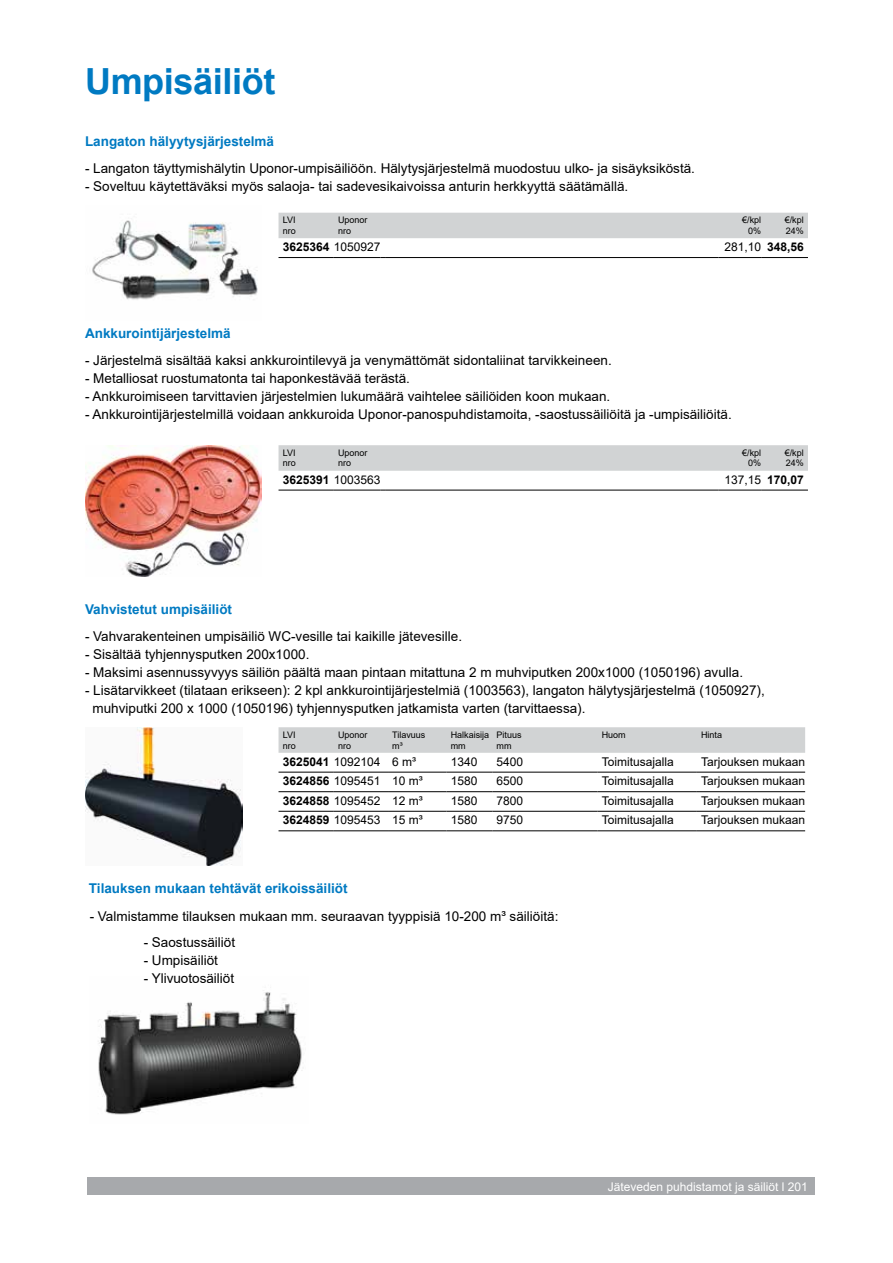
<style>
.page{position:relative;width:893px;height:1263px;background:#fff}
.page>*{position:absolute;margin:0;border:0;box-sizing:border-box;transform-origin:0 0}
.t1{font:700 36px "Arial";letter-spacing:-.01em;color:#007ac2}
.t2{font:13.5px/18px "Arial";color:#000}
.t3{font:700 13.5px "Arial";color:#007ac2}
.t4{font:12px "Arial";color:#000}
.t5{font:12px "Arial";color:#fff}
.t6{font:700 12px "Arial";color:#000}
.t7{font:9px/10.8px "Arial";color:#000}
.s1{font-weight:400}
.s2{font-weight:700}
</style>
<div class="page">
<img style="left:98px;top:992px;width:204px;height:123px">
<img style="left:92px;top:220px;width:166px;height:80px">
<img style="left:85px;top:445px;width:176px;height:132px">
<div style="left:279px;top:213px;width:529px;height:25px;background:#d1d3d4"></div>
<hr style="left:279px;top:257px;width:55px;height:1px;background:#000">
<hr style="left:334px;top:257px;width:47px;height:1px;background:#000">
<hr style="left:385px;top:257px;width:334px;height:1px;background:#000">
<hr style="left:719px;top:257px;width:42px;height:1px;background:#000">
<hr style="left:761px;top:257px;width:47px;height:1px;background:#000">
<svg style="left:279px;top:445px;width:529px;height:26px;background:#d1d3d4"></svg>
<hr style="left:279px;top:490px;width:55px;height:1px;background:#000">
<hr style="left:334px;top:490px;width:47px;height:1px;background:#000">
<hr style="left:385px;top:490px;width:334px;height:1px;background:#000">
<hr style="left:719px;top:490px;width:42px;height:1px;background:#000">
<hr style="left:761px;top:490px;width:47px;height:1px;background:#000">
<svg style="left:279px;top:727px;width:526px;height:26px;background:#d1d3d4"></svg>
<hr style="left:279px;top:772px;width:55px;height:1px;background:#000">
<hr style="left:334px;top:772px;width:54px;height:1px;background:#000">
<hr style="left:388px;top:772px;width:58px;height:1px;background:#000">
<hr style="left:446px;top:772px;width:46px;height:1px;background:#000">
<hr style="left:492px;top:772px;width:105px;height:1px;background:#000">
<hr style="left:597px;top:772px;width:100px;height:1px;background:#000">
<hr style="left:697px;top:772px;width:108px;height:1px;background:#000">
<hr style="left:279px;top:791px;width:55px;height:1px;background:#000">
<hr style="left:334px;top:791px;width:54px;height:1px;background:#000">
<hr style="left:388px;top:791px;width:58px;height:1px;background:#000">
<hr style="left:446px;top:791px;width:46px;height:1px;background:#000">
<hr style="left:492px;top:791px;width:105px;height:1px;background:#000">
<hr style="left:597px;top:791px;width:100px;height:1px;background:#000">
<hr style="left:697px;top:791px;width:108px;height:1px;background:#000">
<hr style="left:279px;top:811px;width:55px;height:1px;background:#000">
<hr style="left:334px;top:811px;width:54px;height:1px;background:#000">
<hr style="left:388px;top:811px;width:58px;height:1px;background:#000">
<hr style="left:446px;top:811px;width:46px;height:1px;background:#000">
<hr style="left:492px;top:811px;width:105px;height:1px;background:#000">
<hr style="left:597px;top:811px;width:100px;height:1px;background:#000">
<hr style="left:697px;top:811px;width:108px;height:1px;background:#000">
<hr style="left:279px;top:830px;width:55px;height:1px;background:#000">
<hr style="left:334px;top:830px;width:54px;height:1px;background:#000">
<hr style="left:388px;top:830px;width:58px;height:1px;background:#000">
<hr style="left:446px;top:830px;width:46px;height:1px;background:#000">
<hr style="left:492px;top:830px;width:105px;height:1px;background:#000">
<hr style="left:597px;top:830px;width:100px;height:1px;background:#000">
<hr style="left:697px;top:830px;width:108px;height:1px;background:#000">
<img style="left:85px;top:727px;width:157px;height:138px">
<div style="left:88px;top:1178px;width:727px;height:17px;background:#a7a9ac"></div>
<h1 class="t1" style="left:85px;top:56px;width:192px">Umpisäiliöt</h1>
<p class="t3" style="left:85px;top:132px;width:191px">Langaton hälyytysjärjestelmä</p>
<p class="t2" style="left:85px;top:159px;width:611px">- Langaton täyttymishälytin Uponor-umpisäiliöön. Hälytysjärjestelmä muodostuu ulko- ja sisäyksiköstä.</p>
<p class="t2" style="left:85px;top:177px;width:545px">- Soveltuu käytettäväksi myös salaoja- tai sadevesikaivoissa anturin herkkyyttä säätämällä.</p>
<p class="t3" style="left:85px;top:324px;width:147px">Ankkurointijärjestelmä</p>
<p class="t7" style="left:283px;top:214px;width:15px">LVI nro</p>
<p class="t7" style="left:338px;top:214px;width:31px">Uponor nro</p>
<p class="t7" style="left:742px;top:214px;width:21px;text-align:right">€/kpl<br>0%</p>
<p class="t7" style="left:785px;top:214px;width:21px">€/kpl<br>24%</p>
<p class="t6" style="left:283px;top:238px;width:99px">3625364 <span class="s1">1050927</span></p>
<p class="t4" style="left:724px;top:239px;width:81px">281,10 <span class="s2">348,56</span></p>
<p class="t2" style="left:85px;top:351px;width:528px">- Järjestelmä sisältää kaksi ankkurointilevyä ja venymättömät sidontaliinat tarvikkeineen.</p>
<p class="t2" style="left:85px;top:369px;width:326px">- Metalliosat ruostumatonta tai haponkestävää terästä.</p>
<p class="t2" style="left:85px;top:387px;width:527px">- Ankkuroimiseen tarvittavien järjestelmien lukumäärä vaihtelee säiliöiden koon mukaan.</p>
<p class="t2" style="left:85px;top:405px;width:648px">- Ankkurointijärjestelmillä voidaan ankkuroida Uponor-panospuhdistamoita, -saostussäiliöitä ja -umpisäiliöitä.</p>
<p class="t3" style="left:85px;top:600px;width:149px">Vahvistetut umpisäiliöt</p>
<p class="t7" style="left:283px;top:447px;width:15px">LVI nro</p>
<p class="t7" style="left:338px;top:447px;width:31px">Uponor nro</p>
<p class="t7" style="left:742px;top:447px;width:21px;text-align:right">€/kpl<br>0%</p>
<p class="t7" style="left:785px;top:447px;width:21px">€/kpl<br>24%</p>
<p class="t6" style="left:283px;top:471px;width:99px">3625391 <span class="s1">1003563</span></p>
<p class="t4" style="left:724px;top:471px;width:81px">137,15 <span class="s2">170,07</span></p>
<p class="t2" style="left:85px;top:627px;width:379px">- Vahvarakenteinen umpisäiliö WC-vesille tai kaikille jätevesille.</p>
<p class="t2" style="left:85px;top:645px;width:226px">- Sisältää tyhjennysputken 200x1000.</p>
<p class="t2" style="left:85px;top:663px;width:660px">- Maksimi asennussyvyys säiliön päältä maan pintaan mitattuna 2 m muhviputken 200x1000 (1050196) avulla.</p>
<p class="t2" style="left:93px;top:681px;width:674px;text-indent:-8px">- Lisätarvikkeet (tilataan erikseen): 2 kpl ankkurointijärjestelmiä (1003563), langaton hälytysjärjestelmä (1050927), muhviputki 200 x 1000 (1050196) tyhjennysputken jatkamista varten (tarvittaessa).</p>
<p class="t7" style="left:283px;top:729px;width:15px">LVI nro</p>
<p class="t7" style="left:338px;top:729px;width:31px">Uponor nro</p>
<p class="t7" style="left:392px;top:729px;width:35px">Tilavuus m³</p>
<p class="t7" style="left:451px;top:729px;width:40px">Halkaisija mm</p>
<p class="t7" style="left:497px;top:729px;width:27px">Pituus mm</p>
<p class="t7" style="left:602px;top:729px;width:26px">Huom</p>
<p class="t7" style="left:701px;top:729px;width:23px">Hinta</p>
<p class="t4" style="left:283px;top:753px;width:135px"><span class="s2">3625041</span> 1092104 6 m³</p>
<p class="t4" style="left:451px;top:753px;width:28px">1340</p>
<p class="t4" style="left:497px;top:753px;width:28px">5400</p>
<p class="t4" style="left:602px;top:753px;width:74px">Toimitusajalla</p>
<p class="t4" style="left:701px;top:753px;width:106px">Tarjouksen mukaan</p>
<p class="t4" style="left:283px;top:773px;width:142px"><span class="s2">3624856</span> 1095451 10 m³</p>
<p class="t4" style="left:451px;top:773px;width:28px">1580</p>
<p class="t4" style="left:497px;top:773px;width:28px">6500</p>
<p class="t4" style="left:602px;top:773px;width:74px">Toimitusajalla</p>
<p class="t4" style="left:701px;top:773px;width:106px">Tarjouksen mukaan</p>
<p class="t4" style="left:283px;top:792px;width:142px"><span class="s2">3624858</span> 1095452 12 m³</p>
<p class="t4" style="left:451px;top:792px;width:28px">1580</p>
<p class="t4" style="left:497px;top:792px;width:28px">7800</p>
<p class="t4" style="left:602px;top:792px;width:74px">Toimitusajalla</p>
<p class="t4" style="left:701px;top:792px;width:106px">Tarjouksen mukaan</p>
<p class="t4" style="left:283px;top:812px;width:142px"><span class="s2">3624859</span> 1095453 15 m³</p>
<p class="t4" style="left:451px;top:812px;width:28px">1580</p>
<p class="t4" style="left:497px;top:812px;width:28px">9750</p>
<p class="t4" style="left:602px;top:812px;width:74px">Toimitusajalla</p>
<p class="t4" style="left:701px;top:812px;width:106px">Tarjouksen mukaan</p>
<p class="t3" style="left:89px;top:879px;width:260px">Tilauksen mukaan tehtävät erikoissäiliöt</p>
<p class="t2" style="left:90px;top:907px;width:470px">- Valmistamme tilauksen mukaan mm. seuraavan tyyppisiä 10-200 m³ säiliöitä:</p>
<p class="t2" style="left:144px;top:933px;width:93px">- Saostussäiliöt</p>
<p class="t2" style="left:144px;top:951px;width:76px">- Umpisäiliöt</p>
<p class="t2" style="left:144px;top:969px;width:92px">- Ylivuotosäiliöt</p>
<p class="t5" style="left:608px;top:1178px;width:202px">Jäteveden puhdistamot ja säiliöt l 201</p>
</div>
